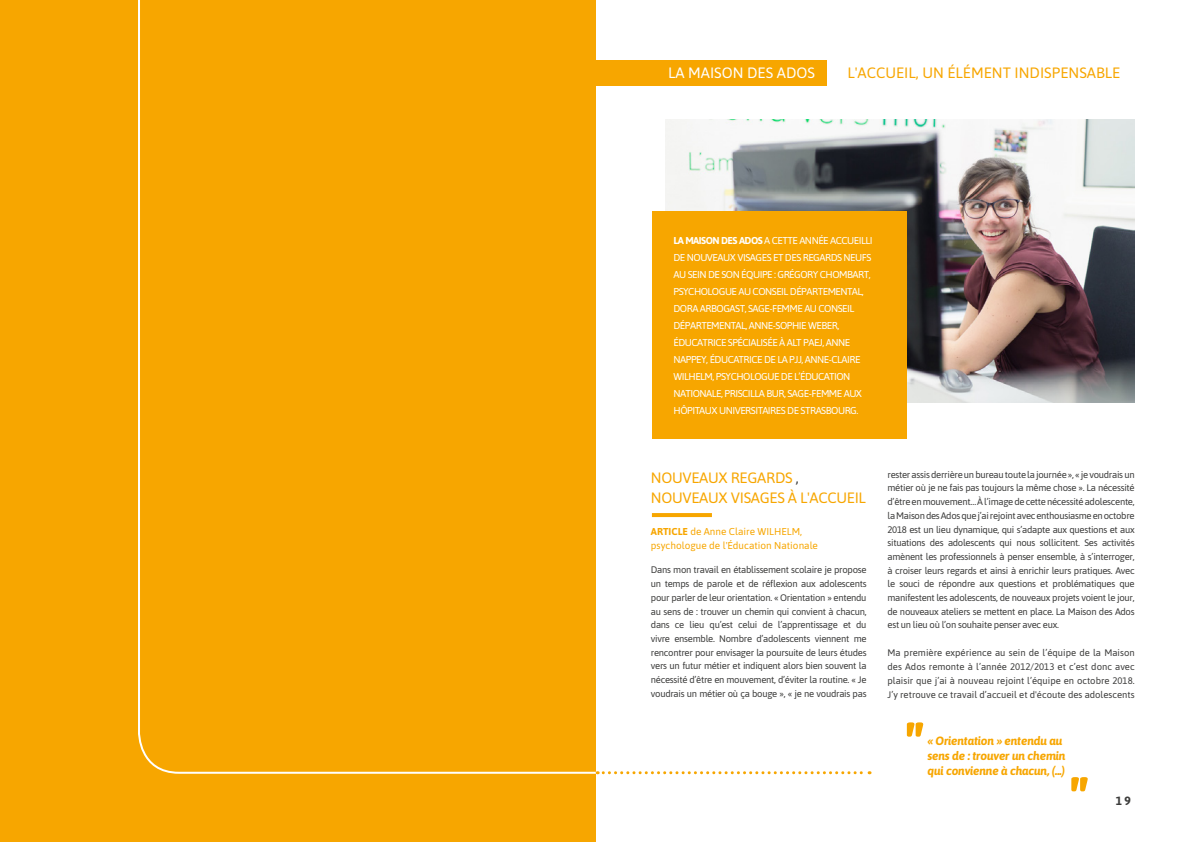
<style>
.page{position:relative;width:1191px;height:842px;background:#fff}
.page>*{position:absolute;margin:0;border:0;box-sizing:border-box;transform-origin:0 0}
.t1{font:15px/20px "Asap";letter-spacing:-.02em;color:#f7a600}
.t2{font:15px "Asap";color:#f7a600}
.t3{font:15px "Asap";color:#fff}
.t4{font:italic 700 12px/15px "Asap";letter-spacing:-.02em;color:#f7a600}
.t5{font:700 12px "Asap";color:#3c3c3b}
.t6{font:10px/17px "Asap";letter-spacing:-.05em;color:#fff}
.t7{font:10px/14px "Asap";color:#f7a600}
.t8{font:9.5px/13.7px "Asap";letter-spacing:-.03em;color:#3c3c3b;text-align:justify}
.s1{font-weight:700}
.s2{color:#3c3c3b}
</style>
<div class="page">
<div style="left:0;top:0;width:596px;height:842px;background:#f7a600"></div>
<img style="left:665px;top:120px;width:469px;height:282px">
<svg style="left:652px;top:513px;width:60px;height:4px"></svg>
<svg style="left:907px;top:722px;width:16px;height:15px"></svg>
<svg style="left:1071px;top:777px;width:16px;height:14px"></svg>
<div style="left:652px;top:211px;width:254px;height:227px;background:#f7a600"></div>
<svg style="left:138px;top:0;width:488px;height:775px"></svg>
<svg style="left:597px;top:771px;width:273px;height:3px"></svg>
<div style="left:596px;top:60px;width:230px;height:25px;background:#f7a600"></div>
<h1 class="t3" style="left:668px;top:62px;width:148px">LA MAISON DES ADOS</h1>
<h1 class="t2" style="left:847px;top:62px;width:274px">L'ACCUEIL, UN ÉLÉMENT INDISPENSABLE</h1>
<p class="t6" style="left:673px;top:232px;width:201px"><span class="s1">LA MAISON DES ADOS</span> A CETTE ANNÉE ACCUEILLI DE NOUVEAUX VISAGES ET DES REGARDS NEUFS AU SEIN DE SON ÉQUIPE : GRÉGORY CHOMBART, PSYCHOLOGUE AU CONSEIL DÉPARTEMENTAL, DORA ARBOGAST, SAGE-FEMME AU CONSEIL DÉPARTEMENTAL, ANNE-SOPHIE WEBER, ÉDUCATRICE SPÉCIALISÉE À ALT PAEJ, ANNE NAPPEY, ÉDUCATRICE DE LA PJJ, ANNE-CLAIRE WILHELM, PSYCHOLOGUE DE L’ÉDUCATION NATIONALE, PRISCILLA BUR, SAGE-FEMME AUX HÔPITAUX UNIVERSITAIRES DE STRASBOURG.</p>
<h1 class="t1" style="left:651px;top:467px;width:216px">NOUVEAUX REGARDS <span class="s2">,<br></span>NOUVEAUX VISAGES À L'ACCUEIL</h1>
<p class="t7" style="left:651px;top:524px;width:169px"><span class="s1">ARTICLE</span> de Anne Claire WILHELM, psychologue de l'Éducation Nationale</p>
<p class="t8" style="left:651px;top:563px;width:217px">Dans mon travail en établissement scolaire je propose un temps de parole et de réflexion aux adolescents pour parler de leur orientation. « Orientation » entendu au sens de : trouver un chemin qui convient à chacun, dans ce lieu qu’est celui de l’apprentissage et du vivre ensemble. Nombre d’adolescents viennent me rencontrer pour envisager la poursuite de leurs études vers un futur métier et indiquent alors bien souvent la nécessité d’être en mouvement, d’éviter la routine. « Je voudrais un métier où ça bouge », « je ne voudrais pas</p>
<p class="t8" style="left:887px;top:467px;width:249px">rester assis derrière un bureau toute la journée », « je voudrais un métier où je ne fais pas toujours la même chose ». La nécessité d’être en mouvement… À l’image de cette nécessité adolescente, la Maison des Ados que j’ai rejoint avec enthousiasme en octobre 2018 est un lieu dynamique, qui s’adapte aux questions et aux situations des adolescents qui nous sollicitent. Ses activités amènent les professionnels à penser ensemble, à s’interroger, à croiser leurs regards et ainsi à enrichir leurs pratiques. Avec le souci de répondre aux questions et problématiques que manifestent les adolescents, de nouveaux projets voient le jour, de nouveaux ateliers se mettent en place. La Maison des Ados est un lieu où l’on souhaite penser avec eux.</p>
<p class="t8" style="left:887px;top:645px;width:249px;line-height:14px">Ma première expérience au sein de l’équipe de la Maison des Ados remonte à l’année 2012/2013 et c’est donc avec plaisir que j’ai à nouveau rejoint l’équipe en octobre 2018.<br>J’y retrouve ce travail d’accueil et d'écoute des adolescents</p>
<p class="t4" style="left:927px;top:733px;width:140px">« Orientation » entendu au sens de : trouver un chemin qui convienne à chacun, (...)</p>
<p class="t5" style="left:1115px;top:792px;width:17px">19</p>
</div>
